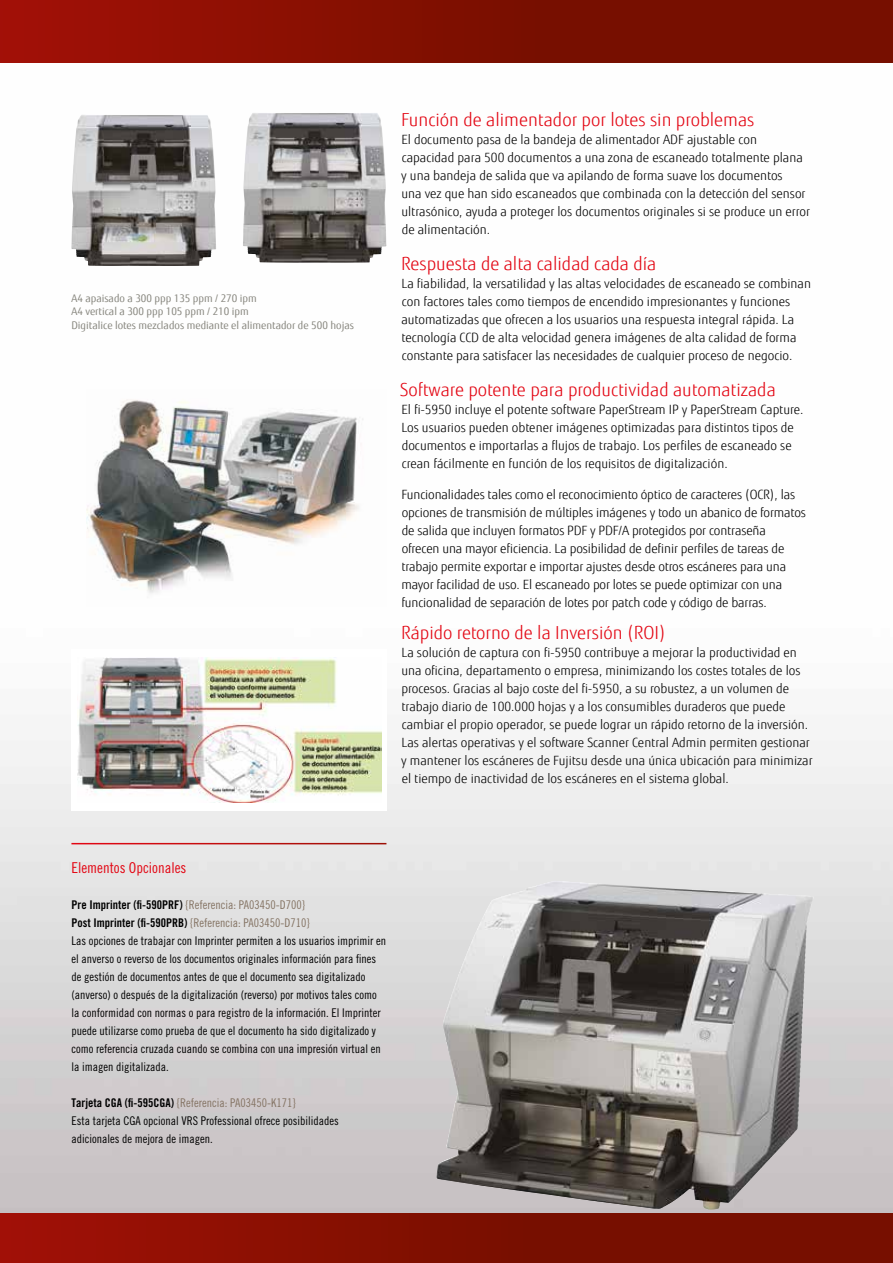
<style>
.page{position:relative;width:893px;height:1263px;background:#fff}
.page>*{position:absolute;margin:0;border:0;box-sizing:border-box;transform-origin:0 0}
.t1{font:300 18px "Fujitsu Sans";color:#e30613}
.t2{font:15px "Trade Gothic Cond Eighteen";color:#e30613}
.t3{font:300 12.75px/18px "Fujitsu Sans";color:#000}
.t4{font:12px/18px "Trade Gothic Cond Eighteen";color:#000}
.t5{font:10.5px/13.5px "Fujitsu Sans";color:#87867e}
.s1{font-family:"Trade Gothic Bold Cond Twenty"}
.s2{color:#847363}
</style>
<div class="page">
<img style="left:0;top:240px;width:893px;height:973px">
<img style="left:0;top:240px;width:1px;height:217px">
<img style="left:437px;top:881px;width:363px;height:328px">
<img style="left:71px;top:115px;width:145px;height:151px">
<img style="left:243px;top:113px;width:143px;height:150px">
<hr style="left:71px;top:843px;width:315px;height:1px;background:#fff">
<img style="left:87px;top:389px;width:299px;height:217px">
<img style="left:71px;top:649px;width:315px;height:161px">
<div style="left:0;top:0;width:893px;height:63px;background:linear-gradient(to right,#9c1005,#6d0f00)"></div>
<div style="left:0;top:1213px;width:893px;height:50px;background:linear-gradient(to right,#9a1005,#6d0f00)"></div>
<p class="t5" style="left:71px;top:291px;width:284px">A4 apaisado a 300 ppp 135 ppm / 270 ipm<br>A4 vertical a 300 ppp 105 ppm / 210 ipm<br>Digitalice lotes mezclados mediante el alimentador de 500 hojas</p>
<h1 class="t1" style="left:401px;top:109px;width:355px">Función de alimentador por lotes sin problemas</h1>
<p class="t3" style="left:401px;top:130px;width:410px">El documento pasa de la bandeja de alimentador ADF ajustable con capacidad para 500 documentos a una zona de escaneado totalmente plana y una bandeja de salida que va apilando de forma suave los documentos<br>una vez que han sido escaneados que combinada con la detección del sensor ultrasónico, ayuda a proteger los documentos originales si se produce un error de alimentación.</p>
<h1 class="t1" style="left:401px;top:253px;width:257px">Respuesta de alta calidad cada día</h1>
<p class="t3" style="left:401px;top:274px;width:411px">La fiabilidad, la versatilidad y las altas velocidades de escaneado se combinan con factores tales como tiempos de encendido impresionantes y funciones automatizadas que ofrecen a los usuarios una respuesta integral rápida. La tecnología CCD de alta velocidad genera imágenes de alta calidad de forma constante para satisfacer las necesidades de cualquier proceso de negocio.</p>
<h1 class="t1" style="left:400px;top:379px;width:377px">Software potente para productividad automatizada</h1>
<p class="t3" style="left:401px;top:400px;width:404px">El fi-5950 incluye el potente software PaperStream IP y PaperStream Capture.<br>Los usuarios pueden obtener imágenes optimizadas para distintos tipos de documentos e importarlas a flujos de trabajo. Los perfiles de escaneado se crean fácilmente en función de los requisitos de digitalización.</p>
<p class="t3" style="left:401px;top:486px;width:406px">Funcionalidades tales como el reconocimiento óptico de caracteres (OCR), las opciones de transmisión de múltiples imágenes y todo un abanico de formatos de salida que incluyen formatos PDF y PDF/A protegidos por contraseña ofrecen una mayor eficiencia. La posibilidad de definir perfiles de tareas de trabajo permite exportar e importar ajustes desde otros escáneres para una mayor facilidad de uso. El escaneado por lotes se puede optimizar con una funcionalidad de separación de lotes por patch code y código de barras.</p>
<h1 class="t1" style="left:401px;top:622px;width:266px">Rápido retorno de la Inversión (ROI)</h1>
<p class="t3" style="left:401px;top:643px;width:413px">La solución de captura con fi-5950 contribuye a mejorar la productividad en una oficina, departamento o empresa, minimizando los costes totales de los procesos. Gracias al bajo coste del fi-5950, a su robustez, a un volumen de trabajo diario de 100.000 hojas y a los consumibles duraderos que puede cambiar el propio operador, se puede lograr un rápido retorno de la inversión.<br>Las alertas operativas y el software Scanner Central Admin permiten gestionar y mantener los escáneres de Fujitsu desde una única ubicación para minimizar el tiempo de inactividad de los escáneres en el sistema global.</p>
<p class="t2" style="left:71px;top:858px;width:116px">Elementos Opcionales</p>
<p class="t4" style="left:71px;top:895px;width:316px"><span class="s1">Pre Imprinter (fi-590PRF)</span> <span class="s2">{Referencia: PA03450-D700}<br></span><span class="s1">Post Imprinter (fi-590PRB)</span> <span class="s2">{Referencia: PA03450-D710}<br></span>Las opciones de trabajar con Imprinter permiten a los usuarios imprimir en el anverso o reverso de los documentos originales información para fines de gestión de documentos antes de que el documento sea digitalizado (anverso) o después de la digitalización (reverso) por motivos tales como la conformidad con normas o para registro de la información. El Imprinter puede utilizarse como prueba de que el documento ha sido digitalizado y como referencia cruzada cuando se combina con una impresión virtual en la imagen digitalizada.</p>
<p class="t4" style="left:71px;top:1093px;width:269px"><span class="s1">Tarjeta CGA (fi-595CGA)</span> <span class="s2">{Referencia: PA03450-K171}<br></span>Esta tarjeta CGA opcional VRS Professional ofrece posibilidades adicionales de mejora de imagen.</p>
</div>
